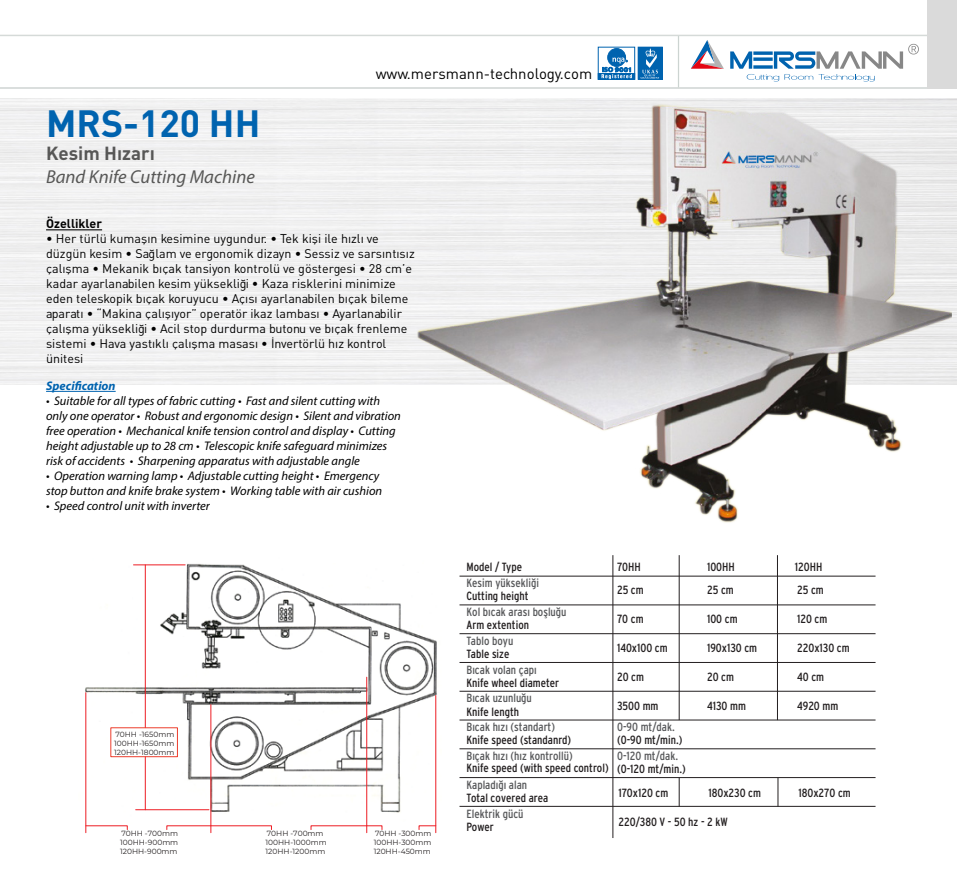
<style>
.page{position:relative;width:957px;height:886px;background:#fff}
.page>*{position:absolute;margin:0;border:0;box-sizing:border-box;transform-origin:0 0}
.t1{font:37.5px "DINT Bold Tr";color:#0063af}
.t2{font:italic 18.75px "Myriad Pro";color:#575756}
.t3{font:18.75px "DINT Bold Tr";color:#575756}
.t4{font:15px "DIN Tr";color:#000}
.t5{font:12.5px/15px "DIN Tr";color:#000}
.t6{font:italic 12.5px/15px "Myriad Pro";color:#000}
.t7{font:italic 700 12.5px "Myriad Pro";color:#0063af}
.t8{font:12.5px "DINT Bold Tr";color:#000}
.t9{font:11.88px "Interstate Regular Condensed TR";color:#231f20}
.t10{font:11.88px "Interstate Regular Condensed TR";color:#58595b}
.t11{font:7.5px/9px "Montserrat";color:#231f20;text-align:justify}
</style>
<div class="page">
<hr style="left:678px;top:36px;width:1px;height:52px;background:#ccd4d1">
<div style="left:638px;top:47px;width:24px;height:33px;background:#0063af"></div>
<div style="left:638px;top:47px;width:25px;height:33px;border:1px solid #0063af"></div>
<div style="left:607px;top:49px;width:18px;height:17px;background:#0063af;border-radius:50%"></div>
<div style="left:607px;top:48px;width:18px;height:18px;border:1px solid #0063af;border-radius:50%"></div>
<div style="left:598px;top:47px;width:37px;height:33px;border:1px solid #0063af"></div>
<div style="left:598px;top:73px;width:37px;height:7px;background:#0063af"></div>
<svg style="left:601px;top:58px;width:31px;height:21px"></svg>
<svg style="left:640px;top:49px;width:19px;height:30px"></svg>
<hr style="left:0;top:87px;width:957px;height:2px;background:#d5dad8">
<hr style="left:0;top:35px;width:957px;height:1px;background:#d5dad8">
<img style="left:415px;top:103px;width:536px;height:420px">
<hr style="left:46px;top:229px;width:56px;height:1px;background:#000">
<hr style="left:46px;top:391px;width:70px;height:1px;background:#0063af">
<div style="left:928px;top:0;width:29px;height:89px;background:#dadada"></div>
<svg style="left:730px;top:44px;width:189px;height:37px"></svg>
<svg style="left:691px;top:40px;width:33px;height:29px"></svg>
<img style="left:85px;top:564px;width:352px;height:264px">
<hr style="left:136px;top:809px;width:73px;height:1px;background:#ed1d24">
<hr style="left:86px;top:693px;width:1px;height:140px;background:#ed1d24">
<hr style="left:435px;top:695px;width:1px;height:138px;background:#ed1d24">
<hr style="left:145px;top:565px;width:1px;height:163px;background:#ed1d24">
<hr style="left:133px;top:565px;width:52px;height:1px;background:#ed1d24">
<hr style="left:145px;top:757px;width:1px;height:53px;background:#ed1d24">
<hr style="left:211px;top:704px;width:1px;height:129px;background:#ed1d24">
<svg style="left:85px;top:825px;width:43px;height:5px"></svg>
<svg style="left:166px;top:825px;width:106px;height:5px"></svg>
<hr style="left:366px;top:677px;width:1px;height:156px;background:#ed1d24">
<svg style="left:311px;top:825px;width:71px;height:5px"></svg>
<svg style="left:419px;top:825px;width:17px;height:5px"></svg>
<div style="left:111px;top:727px;width:67px;height:30px;border:1px solid #ec3d2c"></div>
<hr style="left:612px;top:555px;width:1px;height:283px;background:#231f20">
<hr style="left:679px;top:555px;width:1px;height:165px;background:#231f20">
<hr style="left:777px;top:555px;width:1px;height:165px;background:#231f20">
<svg style="left:679px;top:778px;width:1px;height:28px"></svg>
<svg style="left:778px;top:778px;width:1px;height:28px"></svg>
<hr style="left:459px;top:576px;width:416px;height:1px;background:#231f20">
<hr style="left:459px;top:605px;width:416px;height:1px;background:#231f20">
<hr style="left:459px;top:633px;width:416px;height:1px;background:#231f20">
<hr style="left:459px;top:662px;width:416px;height:1px;background:#231f20">
<hr style="left:459px;top:691px;width:416px;height:1px;background:#231f20">
<hr style="left:459px;top:720px;width:416px;height:1px;background:#231f20">
<hr style="left:459px;top:748px;width:416px;height:1px;background:#231f20">
<hr style="left:459px;top:777px;width:416px;height:1px;background:#231f20">
<hr style="left:459px;top:806px;width:416px;height:1px;background:#231f20">
<p class="t4" style="left:376px;top:64px;width:218px">www.mersmann-technology.com</p>
<h1 class="t1" style="left:46px;top:99px;width:216px">MRS-120 HH</h1>
<h2 class="t3" style="left:46px;top:140px;width:110px">Kesim Hızarı</h2>
<h2 class="t2" style="left:46px;top:165px;width:210px">Band Knife Cutting Machine</h2>
<p class="t8" style="left:46px;top:215px;width:58px">Özellikler</p>
<p class="t5" style="left:46px;top:230px;width:370px">• Her türlü kumaşın kesimine uygundur. • Tek kişi ile hızlı ve düzgün kesim • Sağlam ve ergonomik dizayn • Sessiz ve sarsıntısız çalışma • Mekanik bıçak tansiyon kontrolü ve göstergesi • 28 cm’e kadar ayarlanabilen kesim yüksekliği • Kaza risklerini minimize eden teleskopik bıçak koruyucu • Açısı ayarlanabilen bıçak bileme aparatı • “Makina çalışıyor” operatör ikaz lambası • Ayarlanabilir çalışma yüksekliği • Acil stop durdurma butonu ve bıçak frenleme sistemi • Hava yastıklı çalışma masası • İnvertörlü hız kontrol ünitesi</p>
<p class="t7" style="left:46px;top:378px;width:71px">Specification</p>
<p class="t6" style="left:46px;top:393px;width:356px">• Suitable for all types of fabric cutting • Fast and silent cutting with only one operator • Robust and ergonomic design • Silent and vibration free operation • Mechanical knife tension control and display • Cutting height adjustable up to 28 cm • Telescopic knife safeguard minimizes risk of accidents • Sharpening apparatus with adjustable angle</p>
<p class="t6" style="left:46px;top:468px;width:338px">• Operation warning lamp • Adjustable cutting height • Emergency stop button and knife brake system • Working table with air cushion</p>
<p class="t6" style="left:46px;top:498px;width:165px">• Speed control unit with inverter</p>
<p class="t11" style="left:114px;top:729px;width:62px">70HH -1650mm 100HH-1650mm 120HH-1800mm</p>
<p class="t11" style="left:120px;top:829px;width:60px">70HH -700mm 100HH-900mm 120HH-900mm</p>
<p class="t11" style="left:265px;top:829px;width:63px;text-align:left">70HH -700mm<br>100HH-1000mm<br>120HH-1200mm</p>
<p class="t11" style="left:374px;top:829px;width:59px">70HH -300mm 100HH-300mm 120HH-450mm</p>
<p class="t9" style="left:466px;top:560px;width:57px">Model / Type</p>
<p class="t9" style="left:617px;top:560px;width:25px">70HH</p>
<p class="t9" style="left:707px;top:560px;width:29px">100HH</p>
<p class="t9" style="left:795px;top:560px;width:29px">120HH</p>
<p class="t10" style="left:466px;top:576px;width:74px">Kesim yüksekliği</p>
<p class="t9" style="left:617px;top:584px;width:28px">25 cm</p>
<p class="t9" style="left:707px;top:584px;width:28px">25 cm</p>
<p class="t9" style="left:797px;top:584px;width:28px">25 cm</p>
<p class="t9" style="left:466px;top:589px;width:64px">Cutting height</p>
<p class="t10" style="left:466px;top:605px;width:102px">Kol bıcak arası boşluğu</p>
<p class="t9" style="left:617px;top:612px;width:28px">70 cm</p>
<p class="t9" style="left:707px;top:612px;width:32px">100 cm</p>
<p class="t9" style="left:797px;top:612px;width:32px">120 cm</p>
<p class="t9" style="left:466px;top:618px;width:64px">Arm extention</p>
<p class="t10" style="left:466px;top:634px;width:48px">Tablo boyu</p>
<p class="t9" style="left:617px;top:641px;width:52px">140x100 cm</p>
<p class="t9" style="left:707px;top:641px;width:52px">190x130 cm</p>
<p class="t9" style="left:797px;top:641px;width:54px">220x130 cm</p>
<p class="t9" style="left:466px;top:647px;width:44px">Table size</p>
<p class="t10" style="left:466px;top:663px;width:72px">Bıcak volan çapı</p>
<p class="t9" style="left:617px;top:670px;width:28px">20 cm</p>
<p class="t9" style="left:707px;top:670px;width:28px">20 cm</p>
<p class="t9" style="left:797px;top:670px;width:28px">40 cm</p>
<p class="t9" style="left:466px;top:676px;width:94px">Knife wheel diameter</p>
<p class="t10" style="left:466px;top:692px;width:67px">Bıcak uzunluğu</p>
<p class="t9" style="left:617px;top:699px;width:43px">3500 mm</p>
<p class="t9" style="left:707px;top:699px;width:40px">4130 mm</p>
<p class="t9" style="left:797px;top:699px;width:43px">4920 mm</p>
<p class="t9" style="left:466px;top:705px;width:54px">Knife length</p>
<p class="t10" style="left:466px;top:720px;width:90px">Bıcak hızı (standart)</p>
<p class="t10" style="left:617px;top:720px;width:59px">0-90 mt/dak.</p>
<p class="t9" style="left:466px;top:734px;width:106px">Knife speed (standanrd)</p>
<p class="t9" style="left:617px;top:734px;width:67px">(0-90 mt/min.)</p>
<p class="t10" style="left:466px;top:749px;width:108px">Bıçak hızı (hız kontrollü)</p>
<p class="t10" style="left:617px;top:749px;width:63px">0-120 mt/dak.</p>
<p class="t9" style="left:617px;top:762px;width:70px">(0-120 mt/min.)</p>
<p class="t10" style="left:466px;top:778px;width:62px">Kapladığı alan</p>
<p class="t9" style="left:618px;top:786px;width:51px">170x120 cm</p>
<p class="t9" style="left:708px;top:786px;width:54px">180x230 cm</p>
<p class="t9" style="left:798px;top:786px;width:54px">180x270 cm</p>
<p class="t9" style="left:466px;top:791px;width:83px">Total covered area</p>
<p class="t10" style="left:466px;top:807px;width:59px">Elektrik gücü</p>
<p class="t9" style="left:466px;top:761px;width:144px">Knife speed (with speed control)</p>
<p class="t9" style="left:618px;top:815px;width:111px">220/380 V - 50 hz - 2 kW</p>
<p class="t9" style="left:466px;top:820px;width:29px">Power</p>
</div>
